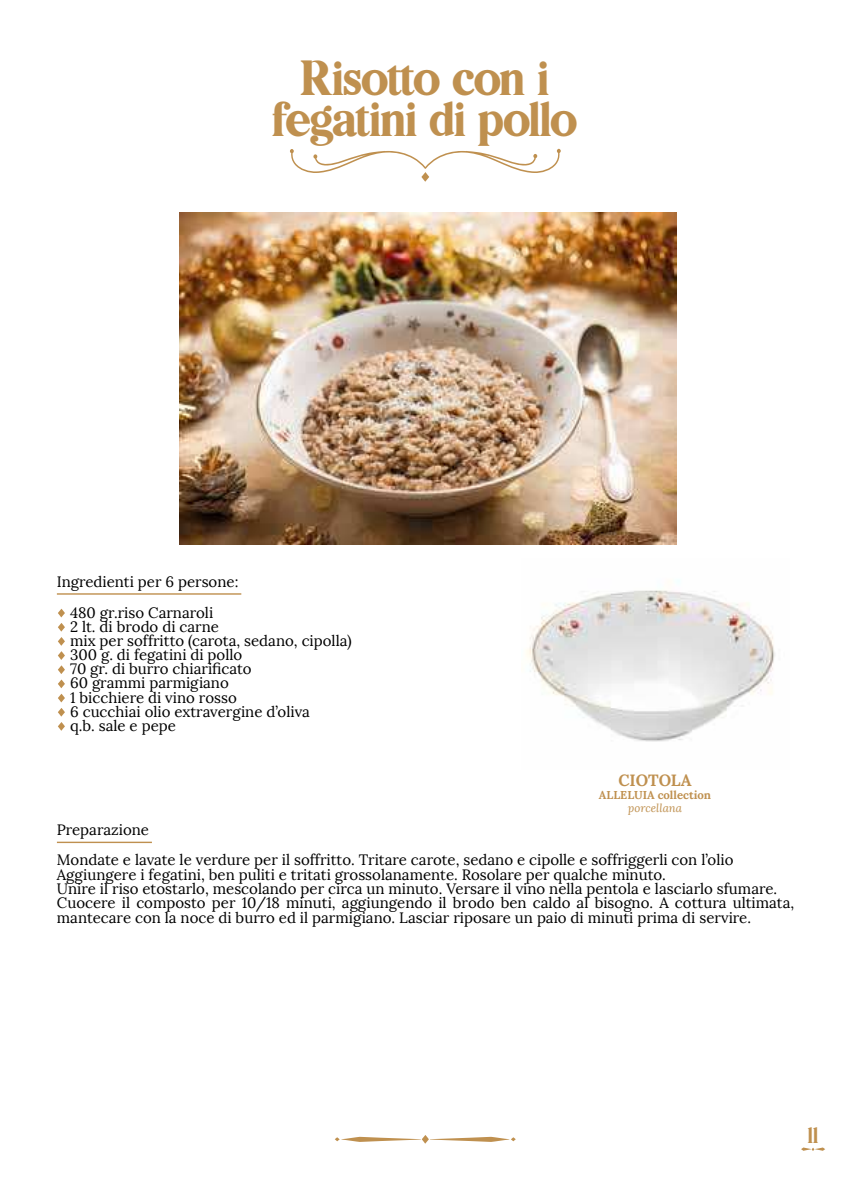
<style>
.page{position:relative;width:851px;height:1191px;background:#fff}
.page>*{position:absolute;margin:0;border:0;box-sizing:border-box;transform-origin:0 0}
.t1{font:49.4px/41px "Bilingual Serif Font";letter-spacing:-.02em;color:#bf904f;text-align:center}
.t2{font:22.6px "Bilingual Serif Font";color:#bf904f}
.t3{font:700 16.2px "Lora";color:#bf904f}
.t4{font:15px/14.2px "Lora";color:#000}
.t5{font:700 11.4px "Lora";color:#bf904f}
.t6{font:italic 11.4px "Lora";color:#bf904f}
</style>
<div class="page">
<hr style="left:57px;top:593px;width:184px;height:1px;background:#bf904f">
<img style="left:179px;top:213px;width:497px;height:331px">
<svg style="left:290px;top:149px;width:270px;height:33px"></svg>
<svg style="left:58px;top:609px;width:7px;height:8px"></svg>
<svg style="left:58px;top:623px;width:7px;height:8px"></svg>
<svg style="left:58px;top:637px;width:7px;height:8px"></svg>
<svg style="left:58px;top:651px;width:7px;height:37px"></svg>
<svg style="left:58px;top:694px;width:7px;height:8px"></svg>
<svg style="left:58px;top:708px;width:7px;height:8px"></svg>
<hr style="left:57px;top:841px;width:95px;height:2px;background:#bf904f">
<img style="left:526px;top:580px;width:249px;height:162px">
<svg style="left:58px;top:722px;width:7px;height:8px"></svg>
<svg style="left:335px;top:1135px;width:180px;height:8px"></svg>
<svg style="left:801px;top:1147px;width:24px;height:4px"></svg>
<h1 class="t1" style="left:272px;top:57px;width:306px">Risotto con i fegatini di pollo</h1>
<p class="t4" style="left:70px;top:566px;width:170px;line-height:31px;text-indent:-13px">Ingredienti per 6 persone:<br>480 gr.riso Carnaroli</p>
<p class="t4" style="left:70px;top:620px;width:283px">2 lt. di brodo di carne<br>mix per soffritto (carota, sedano, cipolla)<br>300 g. di fegatini di pollo<br>70 gr. di burro chiarificato<br>60 grammi parmigiano<br>1 bicchiere di vino rosso<br>6 cucchiai olio extravergine d’oliva<br>q.b. sale e pepe</p>
<p class="t3" style="left:618px;top:770px;width:75px">CIOTOLA</p>
<p class="t5" style="left:599px;top:787px;width:114px">ALLELUIA collection</p>
<p class="t6" style="left:628px;top:803px;width:56px">porcellana</p>
<p class="t4" style="left:57px;top:815px;width:678px;line-height:30px">Preparazione<br>Mondate e lavate le verdure per il soffritto. Tritare carote, sedano e cipolle e soffriggerli con l’olio</p>
<p class="t4" style="left:57px;top:867px;width:738px">Aggiungere i fegatini, ben puliti e tritati grossolanamente. Rosolare per qualche minuto.<br>Unire il riso etostarlo, mescolando per circa un minuto. Versare il vino nella pentola e lasciarlo sfumare.<br>Cuocere il composto per 10/18 minuti, aggiungendo il brodo ben caldo al bisogno. A cottura ultimata, mantecare con la noce di burro ed il parmigiano. Lasciar riposare un paio di minuti prima di servire.</p>
<h2 class="t2" style="left:807px;top:1125px;width:12px">11</h2>
</div>
